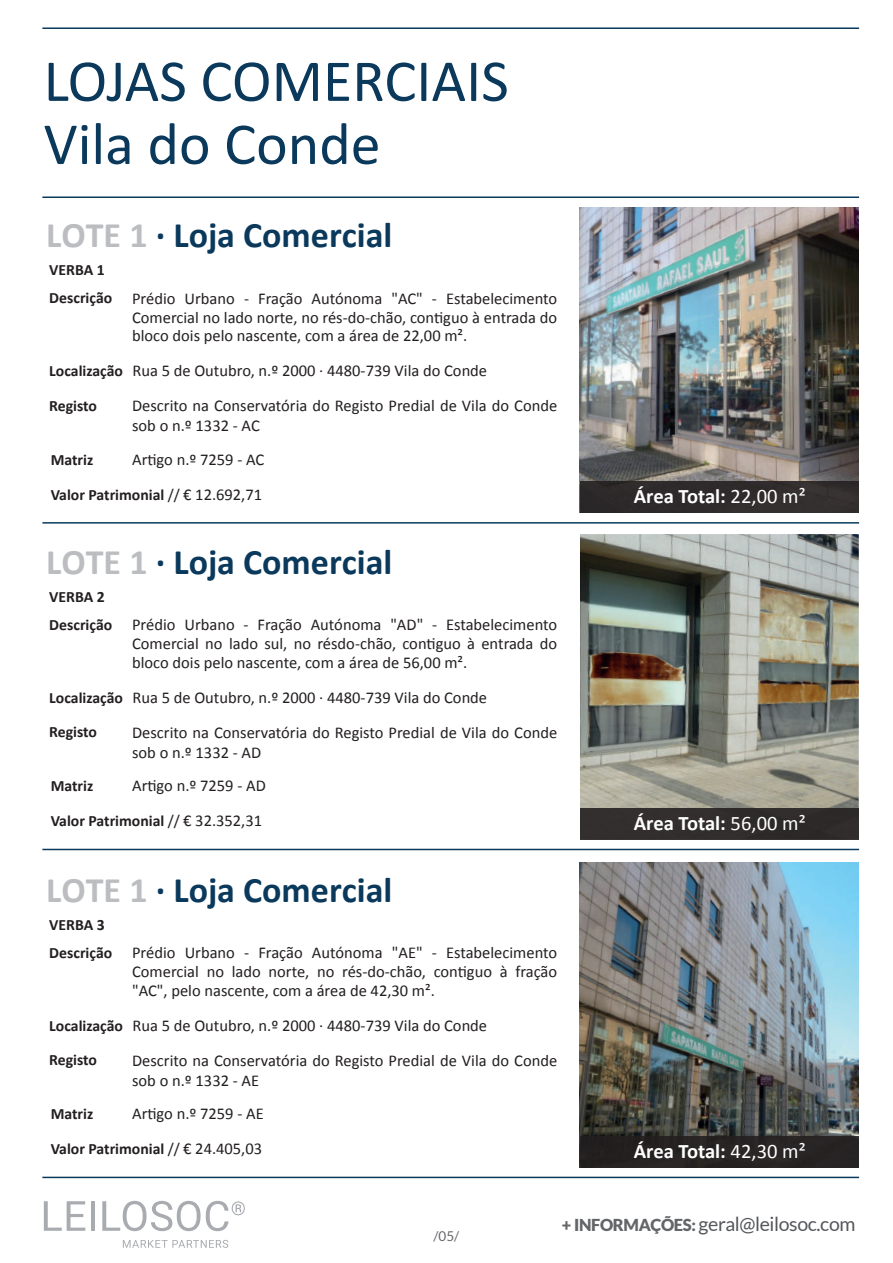
<style>
.page{position:relative;width:893px;height:1263px;background:#fff}
.page>*{position:absolute;margin:0;border:0;box-sizing:border-box;transform-origin:0 0}
.t1{font:60px/63px "Calibri";color:#0a395c}
.t2{font:700 36px "Calibri";color:#0a395c}
.t3{font:700 20.55px "Calibri";color:#fff}
.t4{font:19.5px "Lato";letter-spacing:-.02em;color:#55575c}
.t5{font:16.5px/18.8px "Calibri";color:#231f20;text-align:justify}
.t6{font:700 15.75px "Calibri";color:#231f20}
.t7{font:13.5px "Lato";color:#636568}
.s1{color:#bcbdc0}
.s2{font-weight:400}
.s3{font-weight:400;font-size:16.5px}
.s4{font-weight:900;font-size:16.5px;color:#636568}
</style>
<div class="page">
<svg style="left:44px;top:1201px;width:41px;height:30px"></svg>
<hr style="left:91px;top:1201px;width:4px;height:30px;background:#a8abaf">
<svg style="left:102px;top:1201px;width:143px;height:30px"></svg>
<svg style="left:123px;top:1240px;width:105px;height:8px"></svg>
<img style="left:580px;top:207px;width:279px;height:275px">
<hr style="left:42px;top:27px;width:817px;height:2px;background:#0a395c">
<hr style="left:42px;top:196px;width:817px;height:2px;background:#0a395c">
<hr style="left:42px;top:522px;width:817px;height:2px;background:#0a395c">
<img style="left:580px;top:534px;width:279px;height:274px">
<hr style="left:42px;top:849px;width:817px;height:1px;background:#0a395c">
<img style="left:580px;top:862px;width:279px;height:274px">
<hr style="left:42px;top:1177px;width:817px;height:1px;background:#0a395c">
<div style="left:580px;top:1136px;width:279px;height:31px;background:#231f20"></div>
<div style="left:580px;top:808px;width:279px;height:31px;background:#312e2d"></div>
<div style="left:580px;top:482px;width:279px;height:31px;background:#2e2b2b"></div>
<h1 class="t1" style="left:44px;top:47px;width:467px">LOJAS COMERCIAIS<br>Vila do Conde</h1>
<h2 class="t2" style="left:46px;top:210px;width:348px"><span class="s1">LOTE 1</span> · Loja Comercial</h2>
<p class="t5" style="left:132px;top:288px;width:427px">Prédio Urbano - Fração Autónoma "AC" - Estabelecimento Comercial no lado norte, no rés-do-chão, contiguo à entrada do bloco dois pelo nascente, com a área de 22,00 m².</p>
<p class="t6" style="left:49px;top:259px;width:57px">VERBA 1</p>
<p class="t6" style="left:49px;top:287px;width:64px">Descrição</p>
<p class="t6" style="left:49px;top:360px;width:75px">Localização</p>
<p class="t5" style="left:132px;top:361px;width:356px">Rua 5 de Outubro, n.º 2000 · 4480-739 Vila do Conde</p>
<p class="t6" style="left:49px;top:394px;width:49px">Registo</p>
<p class="t5" style="left:132px;top:395px;width:427px;line-height:19.8px">Descrito na Conservatória do Registo Predial de Vila do Conde sob o n.º 1332 - AC</p>
<p class="t5" style="left:132px;top:449px;width:134px">Artigo n.º 7259 - AC</p>
<p class="t6" style="left:51px;top:448px;width:44px">Matriz</p>
<p class="t6" style="left:51px;top:483px;width:213px">Valor Patrimonial <span class="s2">//</span> <span class="s3">€ 12.692,71</span></p>
<h2 class="t2" style="left:46px;top:536px;width:348px"><span class="s1">LOTE 1</span> · Loja Comercial</h2>
<p class="t5" style="left:132px;top:615px;width:427px">Prédio Urbano - Fração Autónoma "AD" - Estabelecimento Comercial no lado sul, no résdo-chão, contiguo à entrada do bloco dois pelo nascente, com a área de 56,00 m².</p>
<p class="t6" style="left:49px;top:586px;width:57px">VERBA 2</p>
<p class="t6" style="left:49px;top:613px;width:64px">Descrição</p>
<p class="t6" style="left:49px;top:686px;width:75px">Localização</p>
<p class="t5" style="left:132px;top:687px;width:356px">Rua 5 de Outubro, n.º 2000 · 4480-739 Vila do Conde</p>
<p class="t6" style="left:49px;top:721px;width:49px">Registo</p>
<p class="t5" style="left:132px;top:722px;width:427px;line-height:19.8px">Descrito na Conservatória do Registo Predial de Vila do Conde sob o n.º 1332 - AD</p>
<p class="t5" style="left:132px;top:776px;width:135px">Artigo n.º 7259 - AD</p>
<p class="t6" style="left:51px;top:775px;width:44px">Matriz</p>
<p class="t6" style="left:51px;top:810px;width:213px">Valor Patrimonial <span class="s2">//</span> <span class="s3">€ 32.352,31</span></p>
<h2 class="t2" style="left:46px;top:864px;width:348px"><span class="s1">LOTE 1</span> · Loja Comercial</h2>
<p class="t5" style="left:132px;top:943px;width:427px">Prédio Urbano - Fração Autónoma "AE" - Estabelecimento Comercial no lado norte, no rés-do-chão, contiguo à fração "AC", pelo nascente, com a área de 42,30 m².</p>
<p class="t6" style="left:49px;top:913px;width:57px">VERBA 3</p>
<p class="t6" style="left:49px;top:941px;width:64px">Descrição</p>
<p class="t6" style="left:49px;top:1014px;width:75px">Localização</p>
<p class="t5" style="left:132px;top:1015px;width:356px">Rua 5 de Outubro, n.º 2000 · 4480-739 Vila do Conde</p>
<p class="t6" style="left:49px;top:1049px;width:49px">Registo</p>
<p class="t5" style="left:132px;top:1050px;width:427px;line-height:19.8px">Descrito na Conservatória do Registo Predial de Vila do Conde sob o n.º 1332 - AE</p>
<p class="t5" style="left:132px;top:1103px;width:133px">Artigo n.º 7259 - AE</p>
<p class="t6" style="left:51px;top:1103px;width:44px">Matriz</p>
<p class="t6" style="left:51px;top:1138px;width:213px">Valor Patrimonial <span class="s2">//</span> <span class="s3">€ 24.405,03</span></p>
<p class="t3" style="left:634px;top:482px;width:173px">Área Total: <span class="s2">22,00 m²</span></p>
<p class="t3" style="left:634px;top:809px;width:173px">Área Total: <span class="s2">56,00 m²</span></p>
<p class="t3" style="left:634px;top:1137px;width:173px">Área Total: <span class="s2">42,30 m²</span></p>
<p class="t7" style="left:434px;top:1229px;width:27px">/05/</p>
<p class="t4" style="left:562px;top:1213px;width:295px"><span class="s4">+ INFORMAÇÕES:</span> geral@leilosoc.com</p>
</div>
